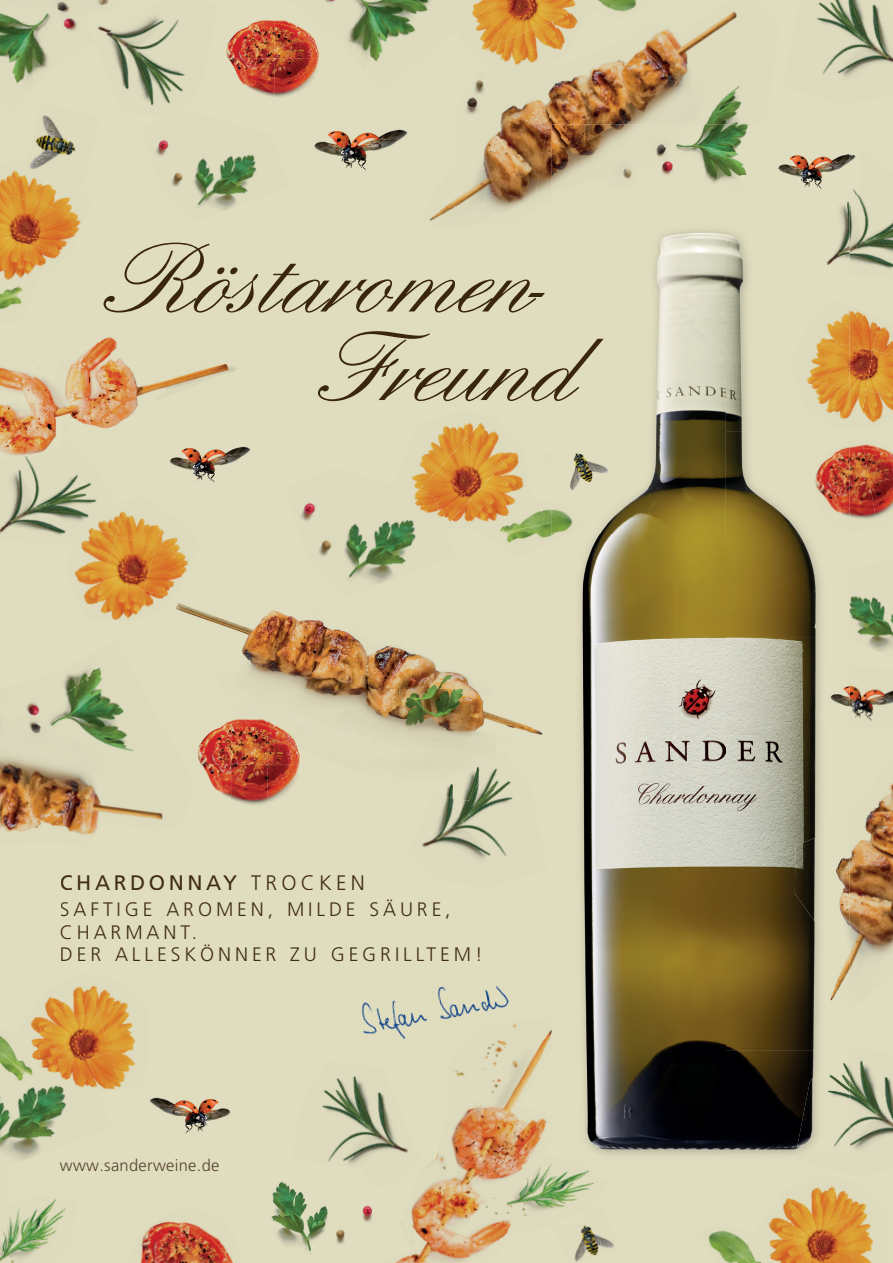
<style>
.page{position:relative;width:893px;height:1263px;background:#e0ddbf}
.page>*{position:absolute;margin:0;border:0;box-sizing:border-box;transform-origin:0 0}
.t1{font:102px/88.5px "Englische Schreibschrift T";letter-spacing:-.03em;color:#3a260e;scale:1.07 1}
.t2{font:21px "Frutiger LT Std";letter-spacing:.17em;color:#412d16}
.t3{font:300 19.5px/22.5px "Frutiger LT Std";letter-spacing:.2em;color:#412d16}
.t4{font:300 16.5px "Frutiger LT Std";letter-spacing:.02em;color:#564331}
.s1{font-weight:300}
</style>
<div class="page">
<img style="left:849px;top:686px;width:44px;height:35px">
<img style="left:314px;top:129px;width:94px;height:42px">
<img style="left:170px;top:446px;width:80px;height:37px">
<img style="left:150px;top:1097px;width:80px;height:37px">
<img style="left:574px;top:1227px;width:40px;height:35px">
<img style="left:77px;top:579px;width:15px;height:26px">
<img style="left:74px;top:546px;width:30px;height:33px">
<img style="left:114px;top:516px;width:2px;height:20px">
<img style="left:92px;top:579px;width:43px;height:41px">
<img style="left:104px;top:536px;width:40px;height:54px">
<img style="left:116px;top:511px;width:40px;height:36px">
<img style="left:135px;top:590px;width:25px;height:25px">
<img style="left:144px;top:547px;width:45px;height:50px">
<img style="left:156px;top:525px;width:33px;height:33px">
<img style="left:866px;top:395px;width:27px;height:28px">
<img style="left:849px;top:391px;width:17px;height:26px">
<img style="left:866px;top:354px;width:27px;height:41px">
<img style="left:849px;top:351px;width:24px;height:40px">
<img style="left:873px;top:326px;width:20px;height:28px">
<img style="left:849px;top:310px;width:30px;height:41px">
<img style="left:602px;top:0;width:9px;height:9px">
<img style="left:566px;top:21px;width:12px;height:9px">
<img style="left:523px;top:21px;width:43px;height:42px">
<img style="left:496px;top:39px;width:27px;height:26px">
<svg style="left:598px;top:0;width:8px;height:4px"></svg>
<img style="left:553px;top:0;width:25px;height:21px">
<img style="left:498px;top:0;width:55px;height:39px">
<img style="left:479px;top:3px;width:30px;height:51px">
<img style="left:0;top:290px;width:6px;height:20px">
<img style="left:0;top:245px;width:17px;height:35px">
<img style="left:0;top:204px;width:29px;height:41px">
<img style="left:0;top:170px;width:40px;height:34px">
<img style="left:6px;top:287px;width:17px;height:21px">
<img style="left:17px;top:245px;width:42px;height:45px">
<img style="left:29px;top:204px;width:52px;height:52px">
<img style="left:40px;top:184px;width:41px;height:34px">
<img style="left:488px;top:431px;width:31px;height:39px">
<img style="left:464px;top:422px;width:24px;height:19px">
<img style="left:528px;top:509px;width:24px;height:29px">
<img style="left:497px;top:470px;width:32px;height:60px">
<img style="left:464px;top:441px;width:33px;height:59px">
<img style="left:430px;top:426px;width:34px;height:44px">
<img style="left:503px;top:529px;width:25px;height:14px">
<img style="left:470px;top:500px;width:33px;height:32px">
<img style="left:454px;top:470px;width:16px;height:52px">
<img style="left:419px;top:444px;width:19px;height:24px">
<img style="left:30px;top:1016px;width:11px;height:11px">
<img style="left:41px;top:986px;width:45px;height:41px">
<img style="left:86px;top:985px;width:29px;height:27px">
<img style="left:31px;top:1027px;width:19px;height:17px">
<img style="left:50px;top:1012px;width:48px;height:43px">
<img style="left:98px;top:1000px;width:37px;height:52px">
<img style="left:88px;top:1052px;width:22px;height:31px">
<img style="left:110px;top:1040px;width:26px;height:50px">
<img style="left:708px;top:1230px;width:35px;height:21px">
<img style="left:743px;top:1217px;width:39px;height:33px">
<img style="left:782px;top:1187px;width:44px;height:49px">
<img style="left:826px;top:1186px;width:41px;height:36px">
<img style="left:717px;top:1250px;width:33px;height:13px">
<img style="left:750px;top:1236px;width:45px;height:27px">
<img style="left:795px;top:1222px;width:46px;height:41px">
<img style="left:841px;top:1209px;width:33px;height:54px">
<img style="left:849px;top:445px;width:13px;height:38px">
<img style="left:862px;top:444px;width:31px;height:39px">
<img style="left:849px;top:483px;width:21px;height:36px">
<img style="left:870px;top:478px;width:23px;height:41px">
<img style="left:197px;top:729px;width:34px;height:70px">
<img style="left:231px;top:741px;width:37px;height:64px">
<img style="left:268px;top:741px;width:30px;height:62px">
<img style="left:149px;top:1221px;width:40px;height:30px">
<img style="left:189px;top:1223px;width:44px;height:40px">
<img style="left:140px;top:1229px;width:9px;height:34px">
<img style="left:182px;top:1250px;width:27px;height:13px">
<img style="left:226px;top:20px;width:75px;height:77px">
<img style="left:29px;top:115px;width:47px;height:69px">
<img style="left:26px;top:156px;width:46px;height:25px">
<img style="left:66px;top:818px;width:97px;height:17px">
<img style="left:0;top:818px;width:66px;height:15px">
<img style="left:0;top:708px;width:163px;height:110px">
<img style="left:0;top:667px;width:122px;height:76px">
<img style="left:849px;top:783px;width:44px;height:115px">
<img style="left:849px;top:889px;width:38px;height:82px">
<img style="left:858px;top:898px;width:35px;height:73px">
<img style="left:611px;top:0;width:126px;height:70px">
<img style="left:532px;top:44px;width:84px;height:80px">
<img style="left:603px;top:70px;width:142px;height:54px">
<img style="left:466px;top:66px;width:92px;height:131px">
<img style="left:602px;top:116px;width:47px;height:8px">
<img style="left:429px;top:183px;width:106px;height:38px">
<svg style="left:524px;top:72px;width:12px;height:4px"></svg>
<img style="left:0;top:1px;width:78px;height:83px">
<img style="left:290px;top:0;width:141px;height:90px">
<img style="left:472px;top:0;width:26px;height:31px">
<img style="left:176px;top:585px;width:131px;height:104px">
<img style="left:307px;top:620px;width:147px;height:69px">
<img style="left:454px;top:672px;width:49px;height:76px">
<img style="left:216px;top:689px;width:238px;height:52px">
<img style="left:503px;top:717px;width:40px;height:18px">
<img style="left:298px;top:741px;width:156px;height:27px">
<img style="left:160px;top:582px;width:21px;height:26px">
<img style="left:239px;top:714px;width:17px;height:18px">
<img style="left:271px;top:717px;width:31px;height:34px">
<img style="left:271px;top:1182px;width:101px;height:72px">
<img style="left:0;top:1083px;width:111px;height:77px">
<img style="left:0;top:1033px;width:42px;height:32px">
<img style="left:36px;top:1044px;width:39px;height:21px">
<img style="left:0;top:1065px;width:42px;height:27px">
<img style="left:42px;top:1055px;width:57px;height:40px">
<img style="left:155px;top:139px;width:102px;height:72px">
<img style="left:285px;top:468px;width:169px;height:129px">
<img style="left:396px;top:486px;width:48px;height:41px">
<img style="left:849px;top:596px;width:44px;height:56px">
<img style="left:408px;top:751px;width:105px;height:109px">
<img style="left:434px;top:752px;width:61px;height:48px">
<img style="left:849px;top:1060px;width:44px;height:90px">
<img style="left:322px;top:1076px;width:87px;height:82px">
<img style="left:288px;top:1158px;width:84px;height:34px">
<img style="left:816px;top:0;width:77px;height:78px">
<img style="left:111px;top:20px;width:74px;height:86px">
<img style="left:97px;top:0;width:66px;height:42px">
<img style="left:0;top:461px;width:114px;height:84px">
<img style="left:71px;top:503px;width:41px;height:43px">
<img style="left:0;top:364px;width:104px;height:65px">
<img style="left:104px;top:401px;width:34px;height:28px">
<img style="left:0;top:414px;width:64px;height:47px">
<img style="left:67px;top:337px;width:169px;height:64px">
<img style="left:524px;top:1129px;width:71px;height:98px">
<img style="left:450px;top:1163px;width:102px;height:100px">
<img style="left:395px;top:1233px;width:55px;height:30px">
<img style="left:524px;top:1029px;width:28px;height:100px">
<img style="left:430px;top:1063px;width:94px;height:135px">
<img style="left:411px;top:1167px;width:43px;height:66px">
<img style="left:553px;top:1209px;width:37px;height:17px">
<img style="left:0;top:1199px;width:66px;height:64px">
<img style="left:849px;top:195px;width:44px;height:74px">
<img style="left:849px;top:154px;width:9px;height:41px">
<img style="left:361px;top:986px;width:165px;height:77px">
<img style="left:575px;top:1153px;width:220px;height:7px">
<img style="left:778px;top:154px;width:71px;height:33px">
<img style="left:552px;top:124px;width:196px;height:73px">
<img style="left:830px;top:686px;width:19px;height:21px">
<img style="left:826px;top:389px;width:23px;height:30px">
<img style="left:826px;top:346px;width:23px;height:43px">
<img style="left:826px;top:311px;width:23px;height:35px">
<img style="left:826px;top:447px;width:23px;height:39px">
<img style="left:826px;top:486px;width:23px;height:31px">
<img style="left:830px;top:858px;width:19px;height:143px">
<img style="left:827px;top:1063px;width:22px;height:84px">
<img style="left:826px;top:201px;width:23px;height:64px">
<img style="left:818px;top:159px;width:31px;height:30px">
<img style="left:552px;top:366px;width:23px;height:787px">
<img style="left:552px;top:502px;width:23px;height:39px">
<img style="left:552px;top:439px;width:23px;height:58px">
<svg style="left:552px;top:731px;width:5px;height:12px"></svg>
<img style="left:552px;top:1018px;width:12px;height:119px">
<img style="left:575px;top:230px;width:246px;height:923px">
<img style="left:820px;top:664px;width:1px;height:60px">
<img style="left:795px;top:384px;width:31px;height:39px">
<img style="left:790px;top:341px;width:36px;height:43px">
<img style="left:801px;top:306px;width:25px;height:39px">
<img style="left:575px;top:513px;width:11px;height:17px">
<img style="left:813px;top:455px;width:13px;height:62px">
<img style="left:795px;top:833px;width:26px;height:172px">
<img style="left:575px;top:431px;width:37px;height:61px">
<img style="left:814px;top:592px;width:7px;height:40px">
<img style="left:805px;top:230px;width:16px;height:44px">
<img style="left:575px;top:331px;width:29px;height:70px">
<h1 class="t1" style="left:308px;top:234px;width:250px;text-indent:-208px">Röstaromen-<br>Freund</h1>
<p class="t2" style="left:60px;top:870px;width:306px">CHARDONNAY <span class="s1">TROCKEN</span></p>
<p class="t3" style="left:60px;top:899px;width:424px">SAFTIGE AROMEN, MILDE SÄURE,<br>CHARMANT.<br>DER ALLESKÖNNER ZU GEGRILLTEM!</p>
<p class="t4" style="left:60px;top:1156px;width:161px">www.sanderweine.de</p>
</div>
